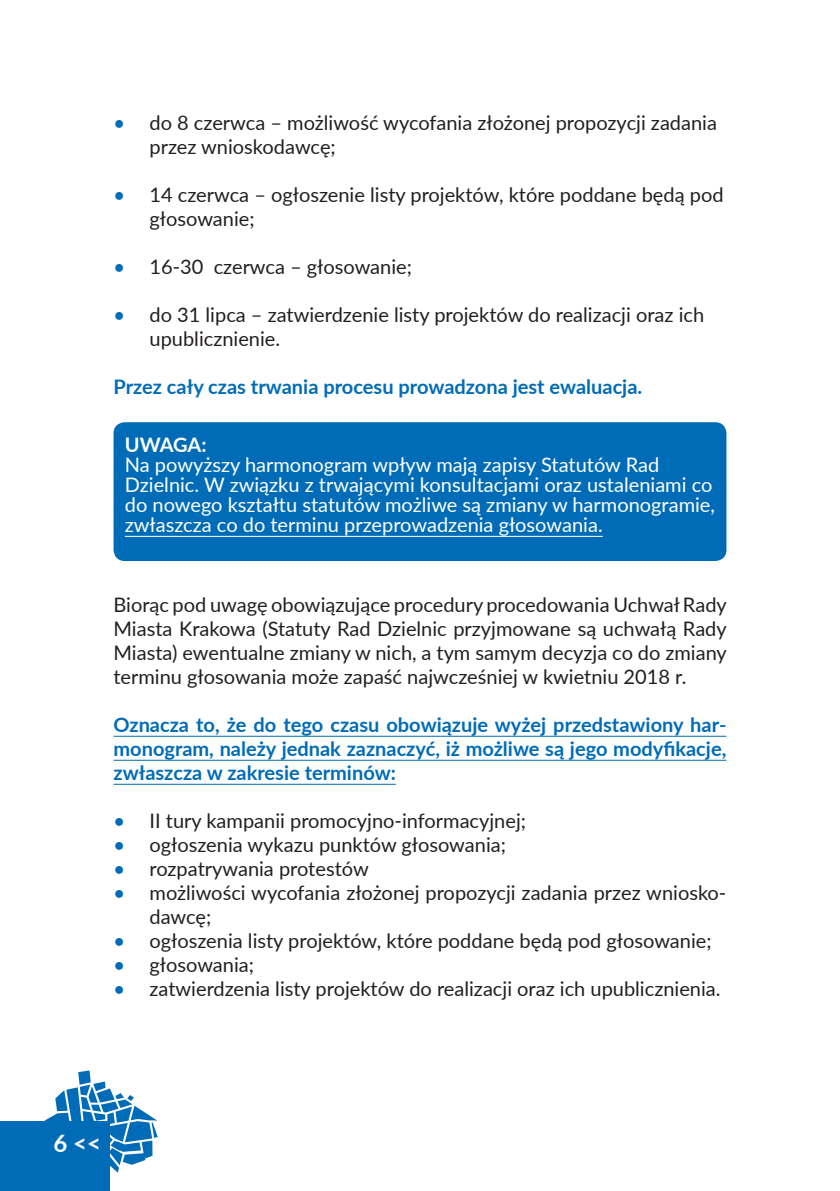
<style>
.page{position:relative;width:840px;height:1191px;background:#fff}
.page>*{position:absolute;margin:0;border:0;box-sizing:border-box;transform-origin:0 0}
.t1{font:700 24px "Lato";color:#fff}
.t2{font:20px/24px "Lato";color:#231f20}
.t3{font:20px/20px "Lato";color:#fff}
.t4{font:700 20px/24px "Lato";color:#006cb7;text-align:justify}
.t5{font:700 20px "Lato";letter-spacing:-.015em;color:#fff}
.s1{font-weight:500;color:#006cb7}
</style>
<div class="page">
<svg style="left:44px;top:1070px;width:114px;height:102px"></svg>
<div style="left:0;top:1121px;width:109px;height:70px;background:#006cb7"></div>
<div style="left:113px;top:422px;width:613px;height:139px;background:#006cb7;border-radius:11px"></div>
<hr style="left:125px;top:536px;width:477px;height:1px;background:#fff">
<hr style="left:113px;top:735px;width:613px;height:1px;background:#006cb7">
<hr style="left:113px;top:759px;width:613px;height:1px;background:#006cb7">
<hr style="left:113px;top:783px;width:283px;height:1px;background:#006cb7">
<p class="t2" style="left:149px;top:110px;width:568px;text-indent:-36px"><span class="s1">•</span> do 8 czerwca – możliwość wycofania złożonej propozycji zadania przez wnioskodawcę;</p>
<p class="t2" style="left:149px;top:182px;width:575px;text-indent:-36px"><span class="s1">•</span> 14 czerwca – ogłoszenie listy projektów, które poddane będą pod głosowanie;</p>
<p class="t2" style="left:113px;top:254px;width:300px"><span class="s1">•</span> 16-30 czerwca – głosowanie;</p>
<p class="t2" style="left:149px;top:302px;width:556px;text-indent:-36px"><span class="s1">•</span> do 31 lipca – zatwierdzenie listy projektów do realizacji oraz ich upublicznienie.</p>
<p class="t4" style="left:113px;top:374px;width:530px">Przez cały czas trwania procesu prowadzona jest ewaluacja.</p>
<p class="t5" style="left:125px;top:430px;width:83px">UWAGA:</p>
<p class="t3" style="left:125px;top:453px;width:591px">Na powyższy harmonogram wpływ mają zapisy Statutów Rad Dzielnic. W związku z trwającymi konsultacjami oraz ustaleniami co do nowego kształtu statutów możliwe są zmiany w harmonogramie, zwłaszcza co do terminu przeprowadzenia głosowania.</p>
<p class="t2" style="left:113px;top:591px;width:614px;text-align:justify">Biorąc pod uwagę obowiązujące procedury procedowania Uchwał Rady Miasta Krakowa (Statuty Rad Dzielnic przyjmowane są uchwałą Rady Miasta) ewentualne zmiany w nich, a tym samym decyzja co do zmiany terminu głosowania może zapaść najwcześniej w kwietniu 2018 r.</p>
<p class="t4" style="left:113px;top:711px;width:614px">Oznacza to, że do tego czasu obowiązuje wyżej przedstawiony har&shy;monogram, należy jednak zaznaczyć, iż możliwe są jego modyfikacje, zwłaszcza w zakresie terminów:</p>
<p class="t2" style="left:113px;top:807px;width:414px"><span class="s1">•</span> II tury kampanii promocyjno-informacyjnej;</p>
<p class="t2" style="left:113px;top:831px;width:394px"><span class="s1">•</span> ogłoszenia wykazu punktów głosowania;</p>
<p class="t2" style="left:113px;top:855px;width:256px"><span class="s1">•</span> rozpatrywania protestów</p>
<p class="t2" style="left:149px;top:879px;width:578px;text-indent:-36px"><span class="s1">•</span> możliwości wycofania złożonej propozycji zadania przez wniosko&shy;dawcę;</p>
<p class="t2" style="left:113px;top:927px;width:599px"><span class="s1">•</span> ogłoszenia listy projektów, które poddane będą pod głosowanie;</p>
<p class="t2" style="left:113px;top:951px;width:142px"><span class="s1">•</span> głosowania;</p>
<p class="t2" style="left:113px;top:975px;width:608px"><span class="s1">•</span> zatwierdzenia listy projektów do realizacji oraz ich upublicznienia.</p>
<p class="t1" style="left:53px;top:1125px;width:49px">6 &lt;&lt;</p>
</div>
